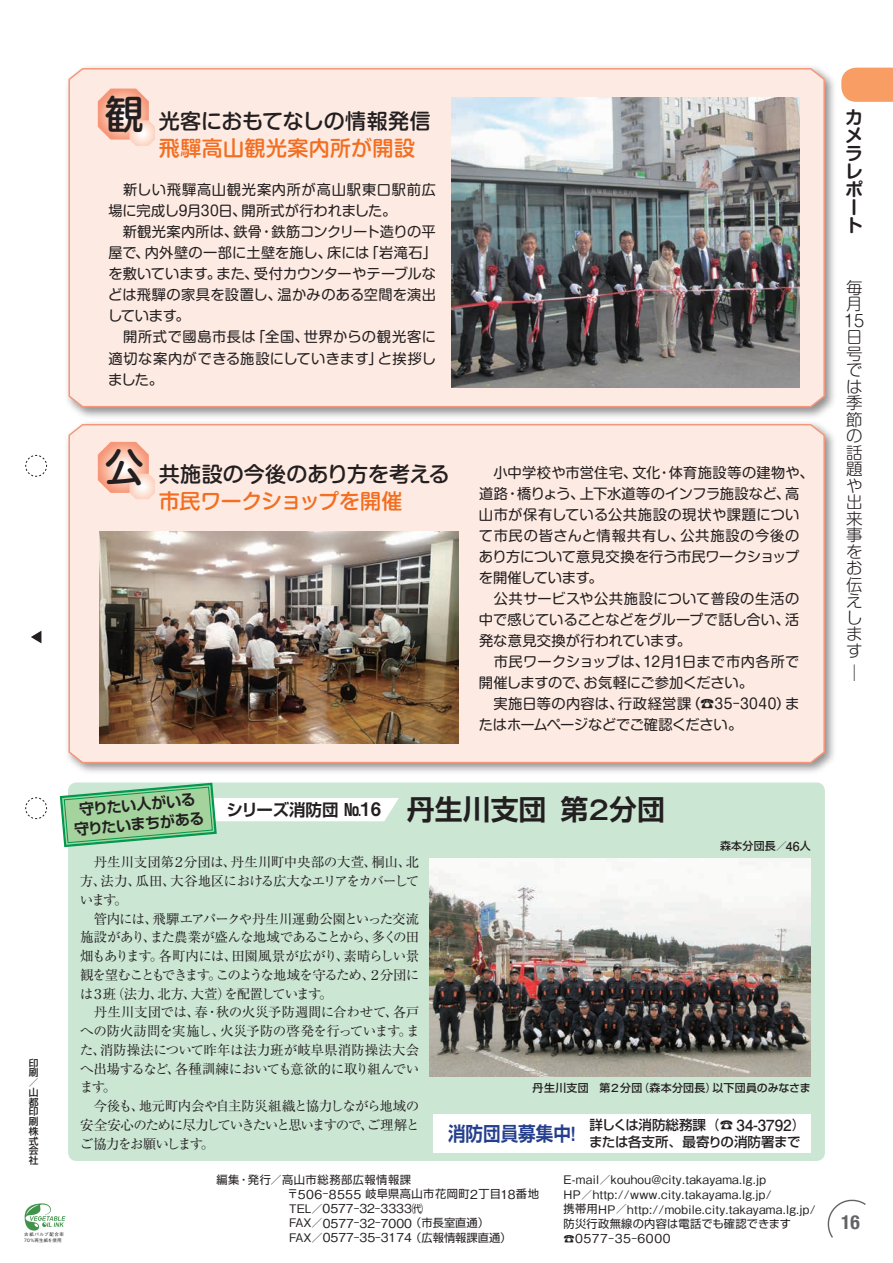
<style>
.page{position:relative;width:893px;height:1263px;background:#fff}
.page>*{position:absolute;margin:0;border:0;box-sizing:border-box;transform-origin:0 0}
.t1{font:500 39px "Shin M Go Pro";color:#231f20}
.t2{font:700 27.9px "Shin Go Pro De";color:#231f20}
.t3{font:500 21px "Shin M Go Pro";color:#231f20}
.t4{font:500 21px "Shin M Go Pro";letter-spacing:-.015em;color:#f36e21}
.t5{font:500 21px "Shin M Go Pro";letter-spacing:.005em;color:#f36e21}
.t6{font:700 condensed 19.5px "Helvetica Neue";color:#636366}
.t7{font:700 18px/18px "Shin M Go Pro De";color:#231f20}
.t8{font:300 16.5px/16.5px "Shin M Go Pro";color:#231f20}
.t9{font:700 16.5px "Shin Go Pro De";letter-spacing:-.01em;color:#231f20}
.t10{font:700 15px/19.5px "Shin Go Pro De";color:#231f20;text-align:center}
.t11{font:14.25px/21px "Shin M Go Pro";letter-spacing:.015em;color:#231f20}
.t12{font:13.5px/18.8px "Ryumin Pro";letter-spacing:-.05em;color:#231f20}
.t13{font:500 13.5px/16.5px "Shin Go Pro";letter-spacing:-.025em;color:#231f20}
.t14{font:500 12.3px "Gothic BBB Pro";color:#231f20}
.t15{font:500 12.3px "Gothic BBB Pro";letter-spacing:.045em;color:#231f20}
.t16{font:500 11.85px/14.7px "Gothic BBB Pro";letter-spacing:.025em;color:#231f20}
.t17{font:11.25px/14.4px "Shin Go Pro";letter-spacing:.025em;color:#231f20}
.t18{font:11.25px/14.4px "Shin Go Pro";color:#231f20}
.t19{font:500 10.95px "Shin Go Pro";letter-spacing:.02em;color:#231f20}
.t20{font:500 9.75px/9.8px "Shin Go Pro";color:#231f20;text-align:justify}
.t21{font:500 4.5px/6px "Gothic BBB Pro";letter-spacing:.05em;color:#231f20}
.s1{font-family:"Midashi Go Pro MB31";font-weight:400;font-size:18.6px}
.s2{font-family:"Midashi Go Pro MB31";font-weight:400}
.s3{font-family:"Futo Go B101 Pro";font-weight:700}
.s4{font-family:"Futo Go B101 Pro";font-weight:700;font-size:12.3px}
.s5{font-family:"Futo Go B101 Pro";font-weight:700;font-size:15.3px}
.s6{font-family:"Gothic BBB Pro";font-weight:500;font-size:12.3px}
.s7{font-size:11.85px}
.s8{font-family:"Shin Go Pro";font-weight:400;font-size:11.25px}
.s9{font-family:"Gothic BBB Pro";font-weight:500;font-size:11.85px}
</style>
<div class="page">
<svg style="left:827px;top:1199px;width:39px;height:39px"></svg>
<svg style="left:25px;top:455px;width:22px;height:22px"></svg>
<svg style="left:25px;top:797px;width:22px;height:22px"></svg>
<svg style="left:31px;top:631px;width:10px;height:12px"></svg>
<svg style="left:841px;top:68px;width:52px;height:34px;background:#f8a36d"></svg>
<div style="left:68px;top:782px;width:757px;height:379px;background:#cbe6d3;border-radius:9px"></div>
<div style="left:65px;top:64px;width:772px;height:356px;background:#231f20;opacity:.5"></div>
<div style="left:68px;top:67px;width:758px;height:341px;background:#fdeae2"></div>
<div style="left:65px;top:420px;width:772px;height:356px;background:#231f20;opacity:.5"></div>
<div style="left:68px;top:423px;width:758px;height:341px;background:#fdeae2"></div>
<img style="left:452px;top:98px;width:347px;height:290px">
<img style="left:100px;top:531px;width:359px;height:212px">
<div style="left:434px;top:1114px;width:377px;height:39px;background:#fff"></div>
<svg style="left:25px;top:1203px;width:40px;height:27px"></svg>
<img style="left:429px;top:858px;width:382px;height:218px">
<svg style="left:59px;top:782px;width:340px;height:66px"></svg>
<svg style="left:98px;top:442px;width:57px;height:57px;background:#faccba"></svg>
<svg style="left:98px;top:89px;width:57px;height:57px;background:#faccba"></svg>
<h1 class="t1" style="left:105px;top:82px;width:40px">観</h1>
<h3 class="t3" style="left:159px;top:104px;width:274px">光客におもてなしの情報発信</h3>
<h3 class="t5" style="left:159px;top:131px;width:258px">飛驒高山観光案内所が開設</h3>
<p class="t11" style="left:108px;top:178px;width:330px">　新しい飛驒高山観光案内所が高山駅東口駅前広場に完成し9月30日、開所式が行われました。<br>　新観光案内所は、鉄骨・鉄筋コンクリート造りの平屋で、内外壁の一部に土壁を施し、床には「岩滝石」を敷いています。また、受付カウンターやテーブルなどは飛驒の家具を設置し、温かみのある空間を演出しています。<br>　開所式で國島市長は「全国、世界からの観光客に適切な案内ができる施設にしていきます」と挨拶しました。</p>
<h1 class="t1" style="left:105px;top:436px;width:40px">公</h1>
<h3 class="t3" style="left:159px;top:457px;width:293px">共施設の今後のあり方を考える</h3>
<h3 class="t4" style="left:159px;top:484px;width:245px">市民ワークショップを開催</h3>
<p class="t11" style="left:479px;top:460px;width:336px">　小中学校や市営住宅、文化・体育施設等の建物や、道路・橋りょう、上下水道等のインフラ施設など、高山市が保有している公共施設の現状や課題について市民の皆さんと情報共有し、公共施設の今後のあり方について意見交換を行う市民ワークショップを開催しています。<br>　公共サービスや公共施設について普段の生活の中で感じていることなどをグループで話し合い、活発な意見交換が行われています。<br>　市民ワークショップは、12月1日まで市内各所で開催しますので、お気軽にご参加ください。<br>　実施日等の内容は、行政経営課（☎35-3040）またはホームページなどでご確認ください。</p>
<p class="t20" style="left:29px;top:1057px;width:11px">印刷／山都印刷株式会社</p>
<p class="t21" style="left:24px;top:1231px;width:41px">古紙パルプ配合率<br>70％再生紙を使用</p>
<p class="t10" style="left:71px;top:799px;width:132px;rotate:-5deg">守りたい人がいる守りたいまちがある</p>
<p class="t9" style="left:227px;top:796px;width:156px">シリーズ消防団 №<span class="s1">16</span></p>
<h2 class="t2" style="left:407px;top:787px;width:260px">丹生川支団第<span class="s2">２</span>分団</h2>
<p class="t19" style="left:720px;top:837px;width:92px">森本分団長<span class="s3">／</span><span class="s4">46</span>人</p>
<p class="t12" style="left:80px;top:852px;width:341px">　丹生川支団第２分団は、丹生川町中央部の大萱、桐山、北方、法力、瓜田、大谷地区における広大なエリアをカバーしています。<br>　管内には、飛驒エアパークや丹生川運動公園といった交流施設があり、また農業が盛んな地域であることから、多くの田畑もあります。各町内には、田園風景が広がり、素晴らしい景観を望むこともできます。このような地域を守るため、２分団には３班（法力、北方、大萱）を配置しています。<br>　丹生川支団では、春・秋の火災予防週間に合わせて、各戸への防火訪問を実施し、火災予防の啓発を行っています。また、消防操法について昨年は法力班が岐阜県消防操法大会へ出場するなど、各種訓練においても意欲的に取り組んでいます。<br>　今後も、地元町内会や自主防災組織と協力しながら地域の安全安心のために尽力していきたいと思いますので、ご理解とご協力をお願いします。</p>
<p class="t19" style="left:533px;top:1079px;width:280px">丹生川支団　第<span class="s3">２</span>分団<span class="s3">（</span>森本分団長<span class="s3">）</span>以下団員のみなさま</p>
<p class="t13" style="left:448px;top:1115px;width:359px;text-indent:142px">詳しくは消防総務課<span class="s3">（</span>☎ <span class="s5">34</span><span class="s3">-</span><span class="s5">3792</span><span class="s3">）</span><sup>消防団員募集中</sup><sup>！</sup>または各支所<span class="s3">、</span>最寄りの消防署まで</p>
<p class="t17" style="left:287px;top:1171px;width:253px;text-indent:-70px">編集・発行／高山市総務部広報情報課<br>〒<span class="s6">506</span>⊖<span class="s6">8555</span> 岐阜県高山市花岡町<span class="s6">2</span>丁目<span class="s6">18</span>番地</p>
<p class="t14" style="left:289px;top:1199px;width:135px"><span class="s7">TEL</span><span class="s8">／</span>0577<span class="s8">⊖</span>32<span class="s8">⊖</span>3333<span class="s8">㈹</span></p>
<p class="t18" style="left:289px;top:1214px;width:224px"><span class="s9">FAX</span>／<span class="s6">0577</span>⊖<span class="s6">32</span>⊖<span class="s6">7000</span>（市長室直通）<br><span class="s9">FAX</span>／<span class="s6">0577</span>⊖<span class="s6">35</span>⊖<span class="s6">3174</span>（広報情報課直通）</p>
<p class="t16" style="left:564px;top:1171px;width:254px">E-mail<span class="s8">／</span>kouhou@city.takayama.lg.jp<br>HP<span class="s8">／</span>http://www.city.takayama.lg.jp/<br><span class="s8">携帯用</span>HP<span class="s8">／</span>http://mobile.city.takayama.lg.jp/</p>
<p class="t17" style="left:564px;top:1215px;width:229px">防災行政無線の内容は電話でも確認できます</p>
<p class="t15" style="left:564px;top:1228px;width:108px"><span class="s8">☎</span>0577<span class="s8">⊖</span>35<span class="s8">⊖</span>6000</p>
<p class="t7" style="left:845px;top:106px;width:19px">カメラレポート</p>
<p class="t8" style="left:844px;top:277px;width:22px">毎月<br>15日号では季節の話題や出来事をお伝えします</p>
<p class="t8" style="left:846px;top:662px;width:18px">│</p>
<h3 class="t6" style="left:841px;top:1210px;width:20px">16</h3>
</div>
